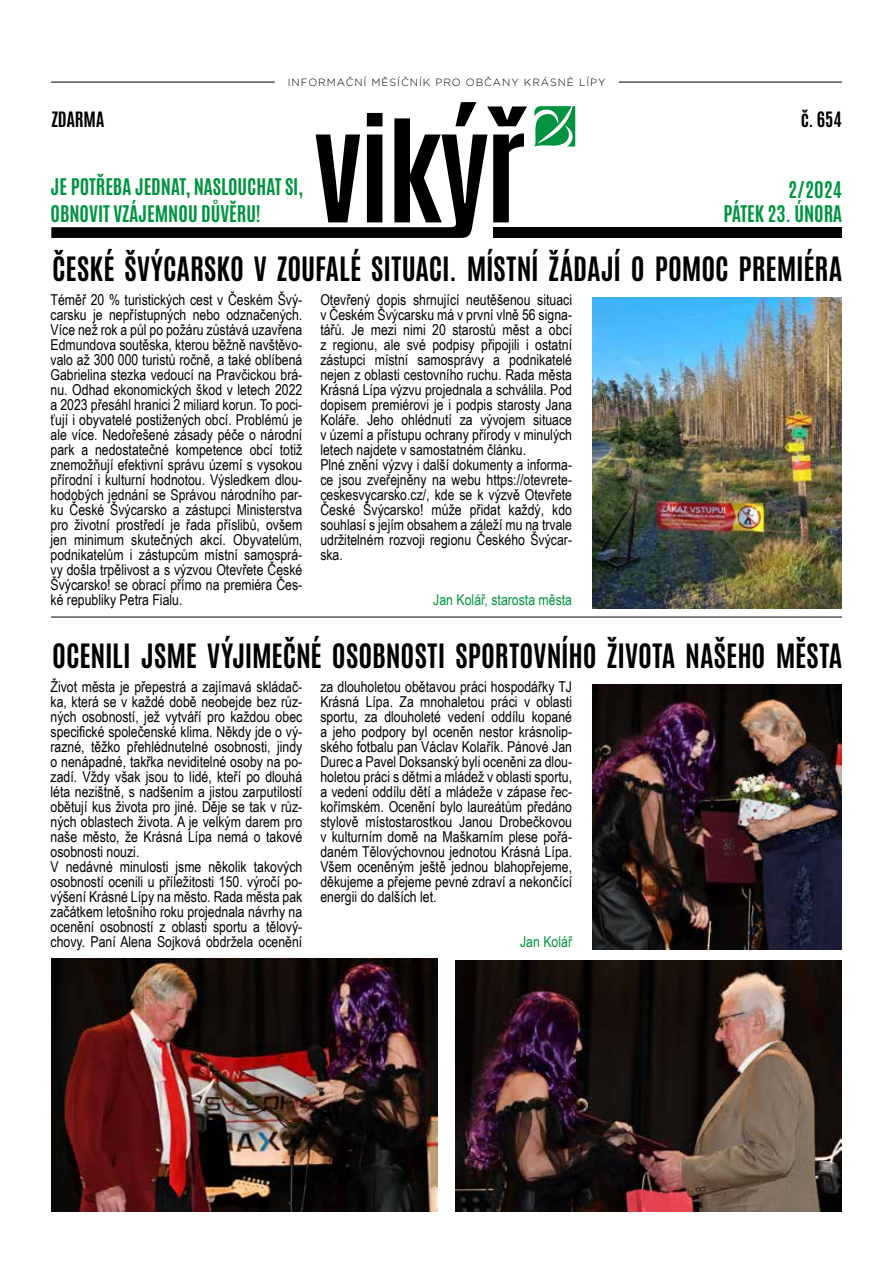
<style>
.page{position:relative;width:893px;height:1263px;background:#fff}
.page>*{position:absolute;margin:0;border:0;box-sizing:border-box;transform-origin:0 0}
.t1{font:28.5px "Antonio";letter-spacing:.005em;color:#000}
.t2{font:19.5px/24px "Antonio";color:#009440;text-align:right}
.t3{font:18px "Antonio";color:#000}
.t4{font:15px/15px "Arial Narrow";color:#000;text-align:justify}
.t5{font:15px "Arial Narrow";color:#009440}
.t6{font:300 10.5px "Gotham Light CE";letter-spacing:.09em;color:#000}
</style>
<div class="page">
<hr style="left:51px;top:82px;width:224px;height:1px;background:#000">
<hr style="left:619px;top:82px;width:223px;height:1px;background:#000">
<svg style="left:534px;top:106px;width:41px;height:41px"></svg>
<svg style="left:51px;top:102px;width:476px;height:136px"></svg>
<div style="left:493px;top:227px;width:349px;height:11px;background:#000"></div>
<img style="left:592px;top:298px;width:250px;height:311px">
<hr style="left:51px;top:617px;width:791px;height:1px;background:#000">
<img style="left:51px;top:958px;width:387px;height:253px">
<img style="left:592px;top:684px;width:250px;height:265px">
<img style="left:455px;top:960px;width:387px;height:251px">
<p class="t6" style="left:288px;top:76px;width:319px">INFORMAČNÍ MĚSÍČNÍK PRO OBČANY KRÁSNÉ LÍPY</p>
<p class="t3" style="left:51px;top:106px;width:54px">ZDARMA</p>
<p class="t3" style="left:801px;top:106px;width:43px">č. 654</p>
<h2 class="t2" style="left:51px;top:174px;width:254px;line-height:27px;text-align:left">JE POTŘEBA JEDNAT, NASLOUCHAT SI,<br>OBNOVIT VZÁJEMNOU DŮVĚRU!</h2>
<h2 class="t2" style="left:723px;top:178px;width:120px">2/2024<br>PÁTEK 23. ÚNORA</h2>
<h1 class="t1" style="left:52px;top:248px;width:791px">ČESKÉ ŠVÝCARSKO V ZOUFALÉ SITUACI. MÍSTNÍ ŽÁDAJÍ O POMOC PREMIÉRA</h1>
<p class="t4" style="left:51px;top:292px;width:253px">Téměř 20 % turistických cest v Českém Švý&shy;carsku je nepřístupných nebo odznačených.<br>Více než rok a půl po požáru zůstává uzavřena Edmundova soutěska, kterou běžně navštěvo&shy;valo až 300 000 turistů ročně, a také oblíbená Gabrielina stezka vedoucí na Pravčickou brá&shy;nu. Odhad ekonomických škod v letech 2022 a 2023 přesáhl hranici 2 miliard korun. To poci&shy;ťují i obyvatelé postižených obcí. Problémů je ale více. Nedořešené zásady péče o národní park a nedostatečné kompetence obcí totiž znemožňují efektivní správu území s vysokou přírodní i kulturní hodnotou. Výsledkem dlou&shy;hodobých jednání se Správou národního par&shy;ku České Švýcarsko a zástupci Ministerstva pro životní prostředí je řada příslibů, ovšem jen minimum skutečných akcí. Obyvatelům, podnikatelům i zástupcům místní samosprá&shy;vy došla trpělivost a s výzvou Otevřete České Švýcarsko! se obrací přímo na premiéra Čes&shy;ké republiky Petra Fialu.</p>
<p class="t4" style="left:320px;top:292px;width:253px;text-align:left">Otevřený dopis shrnující neutěšenou situaci v Českém Švýcarsku má v první vlně 56 signa&shy;tářů. Je mezi nimi 20 starostů měst a obcí z regionu, ale své podpisy připojili i ostatní zástupci místní samosprávy a podnikatelé nejen z oblasti cestovního ruchu. Rada města Krásná Lípa výzvu projednala a schválila. Pod dopisem premiérovi je i podpis starosty Jana Koláře. Jeho ohlédnutí za vývojem situace v území a přístupu ochrany přírody v minulých letech najdete v samostatném článku.<br>Plné znění výzvy i další dokumenty a informa&shy;ce jsou zveřejněny na webu https://otevrete&shy;ceskesvycarsko.cz/, kde se k výzvě Otevřete České Švýcarsko! může přidat každý, kdo souhlasí s jejím obsahem a záleží mu na trvale udržitelném rozvoji regionu Českého Švýcar&shy;ska.</p>
<p class="t5" style="left:433px;top:589px;width:140px">Jan Kolář, starosta města</p>
<h1 class="t1" style="left:52px;top:635px;width:791px">OCENILI JSME VÝJIMEČNÉ OSOBNOSTI SPORTOVNÍHO ŽIVOTA NAŠEHO MĚSTA</h1>
<p class="t4" style="left:51px;top:679px;width:253px;text-align:left">Život města je přepestrá a zajímavá skládač&shy;ka, která se v každé době neobejde bez růz&shy;ných osobností, jež vytváří pro každou obec specifické společenské klima. Někdy jde o vý&shy;razné, těžko přehlédnutelné osobnosti, jindy o nenápadné, takřka neviditelné osoby na po&shy;zadí. Vždy však jsou to lidé, kteří po dlouhá léta nezištně, s nadšením a jistou zarputilostí obětují kus života pro jiné. Děje se tak v růz&shy;ných oblastech života. A je velkým darem pro naše město, že Krásná Lípa nemá o takové osobnosti nouzi.<br>V nedávné minulosti jsme několik takových osobností ocenili u příležitosti 150. výročí po&shy;výšení Krásné Lípy na město. Rada města pak začátkem letošního roku projednala návrhy na ocenění osobností z oblasti sportu a tělový&shy;chovy. Paní Alena Sojková obdržela ocenění</p>
<p class="t4" style="left:320px;top:679px;width:253px">za dlouholetou obětavou práci hospodářky TJ Krásná Lípa. Za mnohaletou práci v oblasti sportu, za dlouholeté vedení oddílu kopané a jeho podpory byl oceněn nestor krásnolip&shy;ského fotbalu pan Václav Kolařík. Pánové Jan Durec a Pavel Doksanský byli oceněni za dlou&shy;holetou práci s dětmi a mládež v oblasti sportu, a vedení oddílu dětí a mládeže v zápase řec&shy;kořímském. Ocenění bylo laureátům předáno stylově místostarostkou Janou Drobečkovou v kulturním domě na Maškarním plese pořá&shy;daném Tělovýchovnou jednotou Krásná Lípa.<br>Všem oceněným ještě jednou blahopřejeme, děkujeme a přejeme pevné zdraví a nekončící energii do dalších let.</p>
<p class="t5" style="left:520px;top:931px;width:53px">Jan Kolář</p>
</div>
